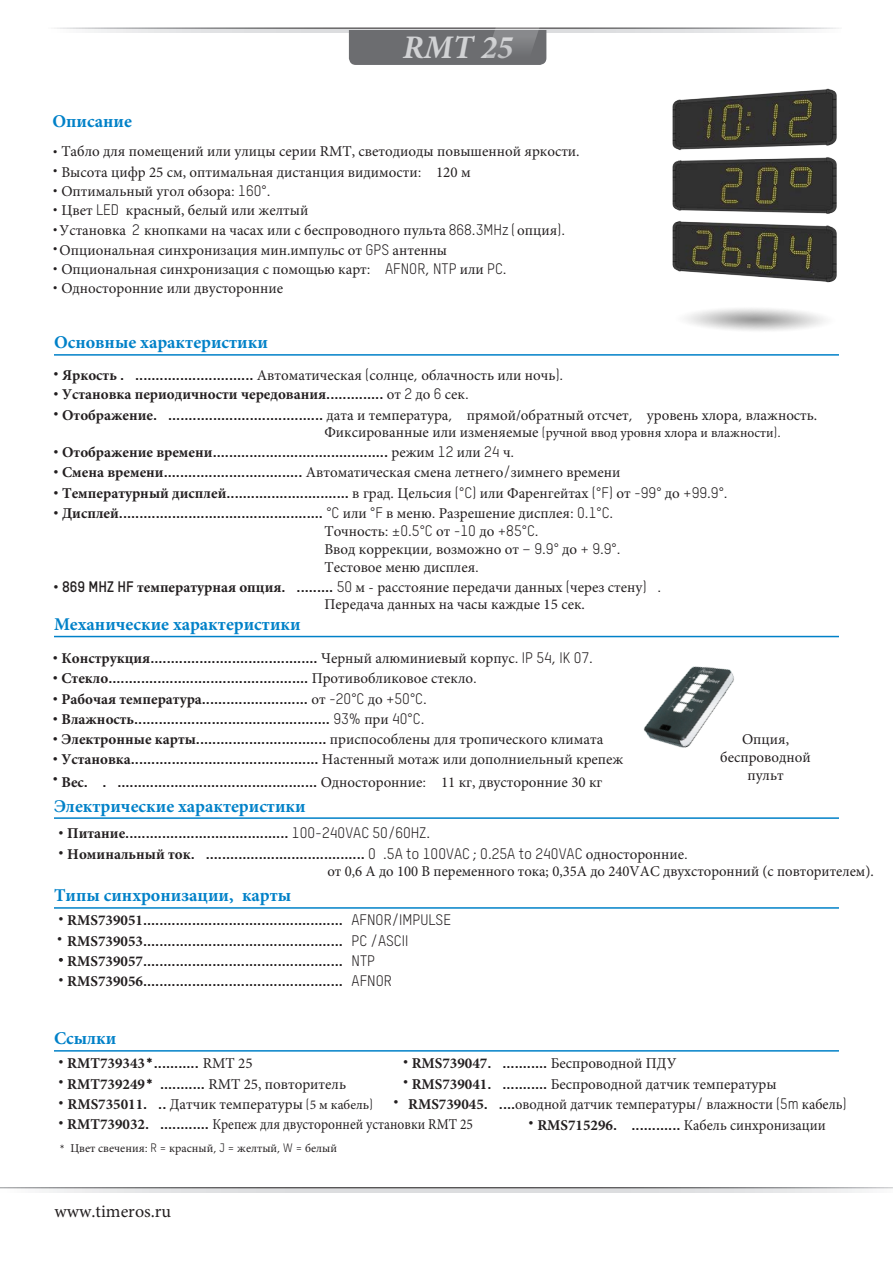
<style>
.page{position:relative;width:893px;height:1263px;background:#fff}
.page>*{position:absolute;margin:0;border:0;box-sizing:border-box;transform-origin:0 0}
.t1{font:italic 700 33px "Minion Pro";color:#d1d2d4}
.t2{font:700 18px "Minion Pro";color:#0081c8}
.t3{font:18px "Minion Pro";color:#231f20}
.t4{font:700 15px/20.7px "TSTARPRO";color:#231f20}
.t5{font:15px/18px "Minion Pro";color:#231f20}
.t6{font:15px "Minion Pro";color:#231f20;scale:.96 1}
.t7{font:15px "Minion Pro";color:#231f20;scale:.9 1}
.t8{font:700 15px "Minion Pro";color:#231f20}
.t9{font:13.5px "Minion Pro";color:#231f20}
.t10{font:12px "Minion Pro";color:#231f20}
.s1{font-family:"TSTARPRO"}
.s2{font-family:"TSTARPRO";font-weight:700}
.s3{font-weight:700}
.s4{font-weight:400}
.s5{font-family:"TSTARPRO";font-weight:400}
.s6{font-size:15px}
.s7{font-family:"Minion Pro"}
.s8{font-family:"Minion Pro";font-weight:400}
.s9{font-family:"TSTARPRO";font-size:13.5px}
.s10{font-size:13.5px}
</style>
<div class="page">
<svg style="left:88px;top:29px;width:719px;height:4px;background:#e3e4e6"></svg>
<svg style="left:349px;top:27px;width:197px;height:38px;background:#747477"></svg>
<svg style="left:0;top:1188px;width:893px;height:4px;background:#d8d8da"></svg>
<img style="left:672px;top:88px;width:165px;height:243px">
<hr style="left:54px;top:354px;width:785px;height:2px;background:#0081c8">
<hr style="left:54px;top:636px;width:785px;height:1px;background:#0081c8">
<hr style="left:54px;top:817px;width:785px;height:2px;background:#0081c8">
<hr style="left:54px;top:907px;width:785px;height:2px;background:#0081c8">
<hr style="left:54px;top:1050px;width:785px;height:1px;background:#0081c8">
<img style="left:644px;top:666px;width:90px;height:82px">
<h1 class="t1" style="left:403px;top:24px;width:112px">RMT 25</h1>
<p class="t2" style="left:52px;top:109px;width:81px">Описание</p>
<p class="t5" style="left:52px;top:142px;width:529px"><span class="s1">•</span> Табло для помещений или улицы серии RMТ, светодиоды повышенной яркости.</p>
<p class="t5" style="left:52px;top:164px;width:420px"><span class="s1">•</span> Высота цифр 25 см, оптимальная дистанция видимости<span class="s1">:</span> 120 м</p>
<p class="t5" style="left:52px;top:183px;width:220px"><span class="s1">•</span> Оптимальный угол обзора<span class="s1">: 160°.</span></p>
<p class="t5" style="left:52px;top:201px;width:257px"><span class="s1">•</span> Цвет <span class="s1">LED</span> красный, белый или желтый</p>
<p class="t5" style="left:52px;top:221px;width:514px"><span class="s1">•</span> Установка <span class="s1">2</span> кнопками на часах или с беспроводного пульта <span class="s1">868.3MHz (</span>опция<span class="s1">).</span></p>
<p class="t5" style="left:52px;top:241px;width:396px"><span class="s1">•</span>Опциональная синхронизация мин.импульс от <span class="s1">GPS</span> антенны</p>
<p class="t5" style="left:52px;top:261px;width:456px"><span class="s1">•</span> Опциональная синхронизация с помощью карт<span class="s1">: AFNOR, NTP</span> или <span class="s1">PC.</span></p>
<p class="t5" style="left:52px;top:279px;width:232px"><span class="s1">•</span> Односторонние или двусторонние</p>
<p class="t2" style="left:54px;top:330px;width:215px">Основные характеристики</p>
<p class="t5" style="left:53px;top:366px;width:512px"><span class="s2">•</span> <span class="s3">Яркость</span> <span class="s2">. .............................</span> Автоматическая <span class="s1">(</span>солнце<span class="s1">,</span> облачность или ночь<span class="s1">).</span></p>
<p class="t8" style="left:53px;top:384px;width:417px"><span class="s1">•</span> Установка периодичности чередования<span class="s1">..............</span> <span class="s4">от</span> <span class="s5">2</span> <span class="s4">до</span> <span class="s5">6</span> <span class="s4">сек</span><span class="s5">.</span></p>
<p class="t5" style="left:53px;top:407px;width:766px"><span class="s2">•</span> <span class="s3">Отображение</span><span class="s2">. ......................................</span> дата и температура<span class="s1">,</span> прямой/обратный отсчет<span class="s1">,</span> уровень хлора<span class="s1">,</span> влажность.</p>
<p class="t9" style="left:324px;top:424px;width:458px"><span class="s6">Фиксированные или изменяемые</span> <span class="s1">(</span>ручной ввод уровня хлора и влажности<span class="s1">).</span></p>
<p class="t4" style="left:53px;top:441px;width:463px">• <span class="s7">Отображение времени</span>........................................... <span class="s8">режим</span> <span class="s4">12</span> <span class="s8">или</span> <span class="s4">24</span> <span class="s8">ч</span><span class="s4">.</span></p>
<p class="t5" style="left:53px;top:464px;width:569px"><span class="s2">•</span> <span class="s3">Смена времени</span><span class="s2">..................................</span> Автоматическая смена летнего<span class="s1">/</span>зимнего времени</p>
<p class="t4" style="left:53px;top:481px;width:676px">• <span class="s7">Температурный дисплей</span>.............................. <span class="s8">в град. Цельсия</span> <span class="s4">(°C)</span> <span class="s8">или Фаренгейтах</span> <span class="s4">(°F)</span> <span class="s8">от</span> <span class="s4">-99°</span> <span class="s8">до</span> <span class="s4">+99.9°.</span></p>
<p class="t4" style="left:324px;top:503px;width:290px;line-height:18px;text-indent:-271px">• <span class="s7">Дисплей</span>.................................................. <span class="s4">°C</span> <span class="s8">или</span> <span class="s4">°F</span> <span class="s8">в меню</span><span class="s4">.</span> <span class="s8">Разрешение дисплея</span><span class="s4">: 0.1°C.<br></span><span class="s8">Точность</span><span class="s4">: ±0.5°C</span> <span class="s8">от</span> <span class="s4">-10</span> <span class="s8">до</span> <span class="s4">+85°C.</span></p>
<p class="t5" style="left:324px;top:540px;width:298px">Ввод коррекции<span class="s1">,</span> возможно от <span class="s1">– 9.9°</span> до <span class="s1">+ 9.9°.<br></span>Тестовое меню дисплея<span class="s1">.</span></p>
<p class="t5" style="left:324px;top:578px;width:338px;line-height:17.2px;text-indent:-271px"><span class="s2">• 869 MHZ HF</span> <span class="s3">температурная опция</span><span class="s2">. .........</span> <span class="s1">50</span> м - расстояние передачи данных <span class="s1">(</span>через стену<span class="s1">) .<br></span>Передача данных на часы каждые 15 сек.</p>
<p class="t4" style="left:52px;top:647px;width:542px">• <span class="s7">Конструкция</span>......................................... <span class="s8">Черный алюминиевый корпус</span><span class="s4">. IP 54, IK 07.</span></p>
<p class="t4" style="left:52px;top:667px;width:426px">• <span class="s7">Стекло</span>................................................. <span class="s8">Противобликовое стекло</span><span class="s4">.</span></p>
<p class="t4" style="left:52px;top:687px;width:376px">• <span class="s7">Рабочая температура</span>.......................... <span class="s8">от</span> <span class="s4">-20°C</span> <span class="s8">до</span> <span class="s4">+50°C.</span></p>
<p class="t4" style="left:52px;top:707px;width:373px">• <span class="s7">Влажность</span>................................................ <span class="s4">93%</span> <span class="s8">при</span> <span class="s4">40°C.</span></p>
<p class="t5" style="left:52px;top:730px;width:552px"><span class="s2">•</span> <span class="s3">Электронные карты</span><span class="s2">................................</span> приспособлены для тропического климата</p>
<p class="t4" style="left:52px;top:748px;width:572px">• <span class="s7">Установка</span>.............................................. <span class="s8">Настенный мотаж или дополниельный крепеж</span></p>
<p class="t4" style="left:52px;top:771px;width:551px">• <span class="s7">Вес</span>. . ................................................. <span class="s8">Односторонние</span><span class="s4">:</span> <span class="s8">11 кг, двусторонние 30 кг</span></p>
<p class="t2" style="left:54px;top:611px;width:248px">Механические характеристики</p>
<p class="t5" style="left:720px;top:730px;width:92px;text-align:center">Опция, беспроводной пульт</p>
<p class="t2" style="left:54px;top:793px;width:253px">Электрические характеристики</p>
<p class="t4" style="left:58px;top:821px;width:373px">• <span class="s7">Питание</span>........................................ <span class="s4">100-240VAC 50/60HZ.</span></p>
<p class="t4" style="left:58px;top:843px;width:631px">• <span class="s7">Номинальный ток</span>. ....................................... <span class="s4">0 .5A to 100VAC ; 0.25A to 240VAC</span> <span class="s8">односторонние</span><span class="s4">.</span></p>
<p class="t5" style="left:327px;top:863px;width:548px">от 0,6 А до 100 В переменного тока; 0,35A до 240VAC двухсторонний (с повторителем).</p>
<p class="t2" style="left:54px;top:883px;width:239px">Типы синхронизации, карты</p>
<p class="t4" style="left:67px;top:909px;width:385px;text-indent:-9px">• <span class="s7">RMS739051</span>................................................. <span class="s4">AFNOR/IMPULSE<br></span><span class="s7">RMS739053</span>................................................. <span class="s4">PC /ASCII</span></p>
<p class="t4" style="left:58px;top:950px;width:318px">• <span class="s7">RMS739057</span>................................................. <span class="s4">NTP</span></p>
<p class="t4" style="left:58px;top:970px;width:335px">• <span class="s7">RMS739056</span>................................................. <span class="s4">AFNOR</span></p>
<p class="t4" style="left:57px;top:928px;width:7px">•</p>
<p class="t2" style="left:54px;top:1026px;width:64px">Ссылки</p>
<p class="t4" style="left:58px;top:1052px;width:196px">• <span class="s7">RMT739343</span>*........... <span class="s8">RMT 25</span></p>
<p class="t5" style="left:403px;top:1055px;width:275px"><span class="s2">•</span> <span class="s3">RMS739047</span><span class="s2">. ...........</span> Беспроводной ПДУ</p>
<p class="t5" style="left:58px;top:1075px;width:289px"><span class="s2">•</span> <span class="s3">RMT739249</span><span class="s2">* ...........</span> RMT 25, повторитель</p>
<p class="t5" style="left:403px;top:1075px;width:375px"><span class="s2">•</span> <span class="s3">RMS739041</span><span class="s2">. ...........</span> Беспроводной датчик температуры</p>
<p class="t5" style="left:58px;top:1095px;width:316px"><span class="s2">•</span> <span class="s3">RMS735011</span><span class="s2">. ..</span> Датчик температуры <span class="s9">(</span><span class="s10">5 м кабель</span><span class="s9">)</span></p>
<p class="t6" style="left:393px;top:1094px;width:474px"><span class="s2">•</span> <span class="s3">RMS739045</span><span class="s2">. ....</span>оводной датчик температуры<span class="s1">/</span> влажности <span class="s1">(5m</span> кабель<span class="s1">)</span></p>
<p class="t7" style="left:58px;top:1114px;width:462px"><span class="s2">•</span> <span class="s3">RMT739032</span><span class="s2">. ............</span> Крепеж для двусторонней установки RMT 25</p>
<p class="t6" style="left:528px;top:1115px;width:312px"><span class="s2">•</span> <span class="s3">RMS715296</span><span class="s2">. ............</span> Кабель синхронизации</p>
<p class="t10" style="left:59px;top:1140px;width:280px"><span class="s1">*</span> Цвет свечения<span class="s1">: R =</span> красный<span class="s1">, J =</span> желтый<span class="s1">, W =</span> белый</p>
<p class="t3" style="left:55px;top:1199px;width:118px">www.timeros.ru</p>
</div>
